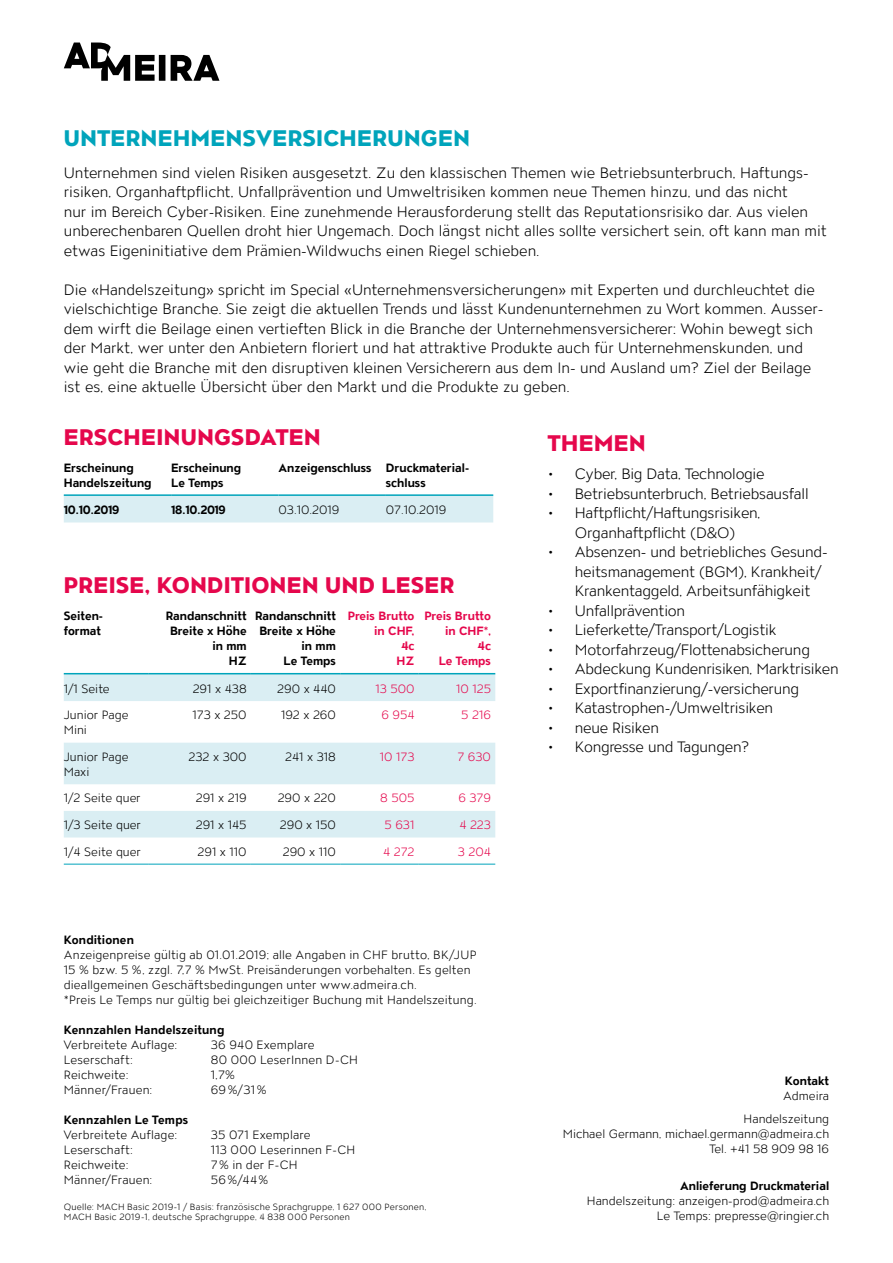
<style>
.page{position:relative;width:893px;height:1263px;background:#fff}
.page>*{position:absolute;margin:0;border:0;box-sizing:border-box;transform-origin:0 0}
.t1{font:800 22.5px "ATC Overlook";letter-spacing:.02em;color:#e5074c}
.t2{font:800 22.5px "ATC Overlook";letter-spacing:.02em;color:#00a4bb}
.t3{font:300 15px/19.5px "ATC Overlook";letter-spacing:-.005em;color:#000}
.t4{font:300 12px/15px "ATC Overlook";color:#000}
.t5{font:700 12px/15px "ATC Overlook";color:#000}
.t6{font:300 12px "ATC Overlook";color:#e5074c}
.t7{font:700 12px/15px "ATC Overlook";color:#e5074c;text-align:right}
.t8{font:300 9px/10.8px "ATC Overlook";letter-spacing:.025em;color:#000}
</style>
<div class="page">
<svg style="left:64px;top:43px;width:155px;height:38px"></svg>
<svg style="left:64px;top:674px;width:431px;height:163px;fill:#daeef3"></svg>
<hr style="left:64px;top:673px;width:85px;height:1px;background:#00a4bb">
<hr style="left:149px;top:673px;width:102px;height:1px;background:#00a4bb">
<hr style="left:251px;top:673px;width:89px;height:1px;background:#00a4bb">
<hr style="left:340px;top:673px;width:79px;height:1px;background:#00a4bb">
<hr style="left:419px;top:673px;width:76px;height:1px;background:#00a4bb">
<hr style="left:64px;top:864px;width:85px;height:1px;background:#00a4bb">
<hr style="left:149px;top:864px;width:102px;height:1px;background:#00a4bb">
<hr style="left:251px;top:864px;width:89px;height:1px;background:#00a4bb">
<hr style="left:340px;top:864px;width:79px;height:1px;background:#00a4bb">
<hr style="left:419px;top:864px;width:76px;height:1px;background:#00a4bb">
<div style="left:64px;top:496px;width:429px;height:26px;background:#daeef3"></div>
<hr style="left:64px;top:494px;width:107px;height:2px;background:#00a4bb">
<hr style="left:171px;top:494px;width:108px;height:2px;background:#00a4bb">
<hr style="left:279px;top:494px;width:107px;height:2px;background:#00a4bb">
<hr style="left:386px;top:494px;width:107px;height:2px;background:#00a4bb">
<h1 class="t2" style="left:64px;top:125px;width:407px">UNTERNEHMENSVERSICHERUNGEN</h1>
<p class="t3" style="left:64px;top:164px;width:765px">Unternehmen sind vielen Risiken ausgesetzt. Zu den klassischen Themen wie Betriebsunterbruch, Haftungs&shy;risiken, Organhaftpflicht, Unfallprävention und Umweltrisiken kommen neue Themen hinzu, und das nicht<br>nur im Bereich Cyber-Risiken. Eine zunehmende Herausforderung stellt das Reputationsrisiko dar. Aus vielen unberechenbaren Quellen droht hier Ungemach. Doch längst nicht alles sollte versichert sein, oft kann man mit etwas Eigeninitiative dem Prämien-Wildwuchs einen Riegel schieben.</p>
<p class="t3" style="left:64px;top:281px;width:761px">Die «Handelszeitung» spricht im Special «Unternehmensversicherungen» mit Experten und durchleuchtet die vielschichtige Branche. Sie zeigt die aktuellen Trends und lässt Kundenunternehmen zu Wort kommen. Ausser&shy;dem wirft die Beilage einen vertieften Blick in die Branche der Unternehmensversicherer: Wohin bewegt sich der Markt, wer unter den Anbietern floriert und hat attraktive Produkte auch für Unternehmenskunden, und wie geht die Branche mit den disruptiven kleinen Versicherern aus dem In- und Ausland um? Ziel der Beilage ist es, eine aktuelle Übersicht über den Markt und die Produkte zu geben.</p>
<h1 class="t1" style="left:548px;top:430px;width:99px">THEMEN</h1>
<p class="t3" style="left:548px;top:465px;width:218px">• Cyber, Big Data, Technologie</p>
<p class="t3" style="left:548px;top:484px;width:262px">• Betriebsunterbruch, Betriebsausfall</p>
<p class="t3" style="left:548px;top:504px;width:214px;text-align:center">• Haftpflicht/Haftungsrisiken,<br>Organhaftpflicht (D&amp;O)</p>
<p class="t3" style="left:575px;top:543px;width:254px;text-indent:-27px">• Absenzen- und betriebliches Gesund&shy;heitsmanagement (BGM), Krankheit/<br>Krankentaggeld, Arbeitsunfähigkeit</p>
<p class="t3" style="left:548px;top:601px;width:139px">• Unfallprävention</p>
<p class="t3" style="left:548px;top:621px;width:230px">• Lieferkette/Transport/Logistik</p>
<p class="t3" style="left:548px;top:640px;width:264px">• Motorfahrzeug/Flottenabsicherung</p>
<p class="t3" style="left:548px;top:660px;width:292px">• Abdeckung Kundenrisiken, Marktrisiken</p>
<p class="t3" style="left:548px;top:679px;width:253px">• Exportfinanzierung/-versicherung</p>
<p class="t3" style="left:548px;top:699px;width:227px">• Katastrophen-/Umweltrisiken</p>
<p class="t3" style="left:548px;top:718px;width:113px">• neue Risiken</p>
<p class="t3" style="left:548px;top:738px;width:203px">• Kongresse und Tagungen?</p>
<h1 class="t1" style="left:64px;top:424px;width:258px">ERSCHEINUNGSDATEN</h1>
<p class="t5" style="left:64px;top:461px;width:89px">Erscheinung<br>Handelszeitung</p>
<p class="t5" style="left:171px;top:461px;width:71px">Erscheinung<br>Le Temps</p>
<p class="t5" style="left:386px;top:461px;width:85px;text-indent:-107px">Anzeigenschluss Druckmaterial&shy;schluss</p>
<p class="t5" style="left:64px;top:503px;width:57px">10.10.2019</p>
<p class="t5" style="left:171px;top:503px;width:56px">18.10.2019</p>
<p class="t4" style="left:279px;top:503px;width:62px">03.10.2019</p>
<p class="t4" style="left:386px;top:503px;width:62px">07.10.2019</p>
<h1 class="t1" style="left:64px;top:572px;width:392px">PREISE, KONDITIONEN UND LESER</h1>
<p class="t5" style="left:64px;top:609px;width:41px">Seiten&shy;format</p>
<p class="t5" style="left:166px;top:609px;width:82px;text-align:right">Randanschnitt<br>Breite x Höhe in mm<br>HZ</p>
<p class="t5" style="left:255px;top:609px;width:82px;text-align:right">Randanschnitt<br>Breite x Höhe in mm<br>Le Temps</p>
<p class="t7" style="left:348px;top:609px;width:68px">Preis Brutto in CHF,<br>4c<br>HZ</p>
<p class="t7" style="left:424px;top:609px;width:68px">Preis Brutto in CHF*,<br>4c<br>Le Temps</p>
<p class="t4" style="left:64px;top:681px;width:47px">1/1 Seite</p>
<p class="t4" style="left:193px;top:681px;width:55px">291 x 438</p>
<p class="t4" style="left:277px;top:681px;width:60px">290 x 440</p>
<p class="t6" style="left:375px;top:682px;width:41px">13 500</p>
<p class="t6" style="left:456px;top:682px;width:36px">10 125</p>
<p class="t4" style="left:64px;top:708px;width:66px">Junior Page<br>Mini</p>
<p class="t4" style="left:192px;top:708px;width:56px">173 x 250</p>
<p class="t4" style="left:281px;top:708px;width:56px">192 x 260</p>
<p class="t6" style="left:381px;top:708px;width:35px">6 954</p>
<p class="t6" style="left:461px;top:708px;width:31px">5 216</p>
<p class="t4" style="left:64px;top:750px;width:66px">Junior Page<br>Maxi</p>
<p class="t4" style="left:189px;top:750px;width:60px">232 x 300</p>
<p class="t4" style="left:285px;top:750px;width:52px">241 x 318</p>
<p class="t6" style="left:380px;top:750px;width:36px">10 173</p>
<p class="t6" style="left:458px;top:750px;width:35px">7 630</p>
<p class="t4" style="left:64px;top:791px;width:78px">1/2 Seite quer</p>
<p class="t4" style="left:196px;top:791px;width:52px">291 x 219</p>
<p class="t4" style="left:278px;top:791px;width:60px">290 x 220</p>
<p class="t6" style="left:380px;top:791px;width:36px">8 505</p>
<p class="t6" style="left:458px;top:791px;width:34px">6 379</p>
<p class="t4" style="left:64px;top:818px;width:79px">1/3 Seite quer</p>
<p class="t4" style="left:196px;top:818px;width:52px">291 x 145</p>
<p class="t4" style="left:280px;top:818px;width:58px">290 x 150</p>
<p class="t6" style="left:385px;top:818px;width:31px">5 631</p>
<p class="t6" style="left:459px;top:818px;width:33px">4 223</p>
<p class="t4" style="left:64px;top:844px;width:79px">1/4 Seite quer</p>
<p class="t4" style="left:198px;top:844px;width:51px">291 x 110</p>
<p class="t4" style="left:283px;top:844px;width:55px">290 x 110</p>
<p class="t6" style="left:383px;top:845px;width:33px">4 272</p>
<p class="t6" style="left:458px;top:845px;width:35px">3 204</p>
<p class="t5" style="left:64px;top:933px;width:72px">Konditionen</p>
<p class="t4" style="left:64px;top:948px;width:414px">Anzeigenpreise gültig ab 01.01.2019; alle Angaben in CHF brutto, BK/JUP 15 % bzw. 5 %, zzgl. 7,7 % MwSt. Preisänderungen vorbehalten. Es gelten dieallgemeinen Geschäftsbedingungen unter www.admeira.ch.<br>*Preis Le Temps nur gültig bei gleichzeitiger Buchung mit Handelszeitung.</p>
<p class="t5" style="left:64px;top:1023px;width:162px">Kennzahlen Handelszeitung</p>
<p class="t4" style="left:64px;top:1038px;width:115px">Verbreitete Auflage:</p>
<p class="t4" style="left:211px;top:1038px;width:105px">36 940 Exemplare</p>
<p class="t4" style="left:64px;top:1053px;width:71px">Leserschaft:</p>
<p class="t4" style="left:211px;top:1053px;width:149px">80 000 LeserInnen D-CH</p>
<p class="t4" style="left:64px;top:1068px;width:66px">Reichweite:</p>
<p class="t4" style="left:211px;top:1068px;width:26px">1,7%</p>
<p class="t4" style="left:64px;top:1083px;width:90px">Männer/Frauen:</p>
<p class="t4" style="left:211px;top:1083px;width:57px">69%/31%</p>
<p class="t5" style="left:64px;top:1113px;width:126px">Kennzahlen Le Temps</p>
<p class="t4" style="left:64px;top:1128px;width:115px">Verbreitete Auflage:</p>
<p class="t4" style="left:211px;top:1128px;width:101px">35 071 Exemplare</p>
<p class="t4" style="left:64px;top:1143px;width:71px">Leserschaft:</p>
<p class="t4" style="left:211px;top:1143px;width:146px">113 000 Leserinnen F-CH</p>
<p class="t4" style="left:64px;top:1158px;width:66px">Reichweite:</p>
<p class="t4" style="left:211px;top:1158px;width:88px">7% in der F-CH</p>
<p class="t4" style="left:64px;top:1173px;width:90px">Männer/Frauen:</p>
<p class="t4" style="left:211px;top:1173px;width:59px">56%/44%</p>
<p class="t8" style="left:64px;top:1201px;width:364px">Quelle: MACH Basic 2019-1 / Basis: französische Sprachgruppe, 1 627 000 Personen,<br>MACH Basic 2019-1, deutsche Sprachgruppe, 4 838 000 Personen</p>
<p class="t5" style="left:785px;top:1074px;width:46px">Kontakt</p>
<p class="t4" style="left:744px;top:1085px;width:87px;line-height:22.5px;text-align:right">Admeira<br>Handelszeitung</p>
<p class="t4" style="left:563px;top:1127px;width:268px;text-align:right">Michael Germann, michael.germann@admeira.ch<br>Tel. +41 58 909 98 16</p>
<p class="t5" style="left:680px;top:1179px;width:151px">Anlieferung Druckmaterial</p>
<p class="t4" style="left:587px;top:1194px;width:244px;text-align:right">Handelszeitung: anzeigen-prod@admeira.ch<br>Le Temps: prepresse@ringier.ch</p>
</div>
